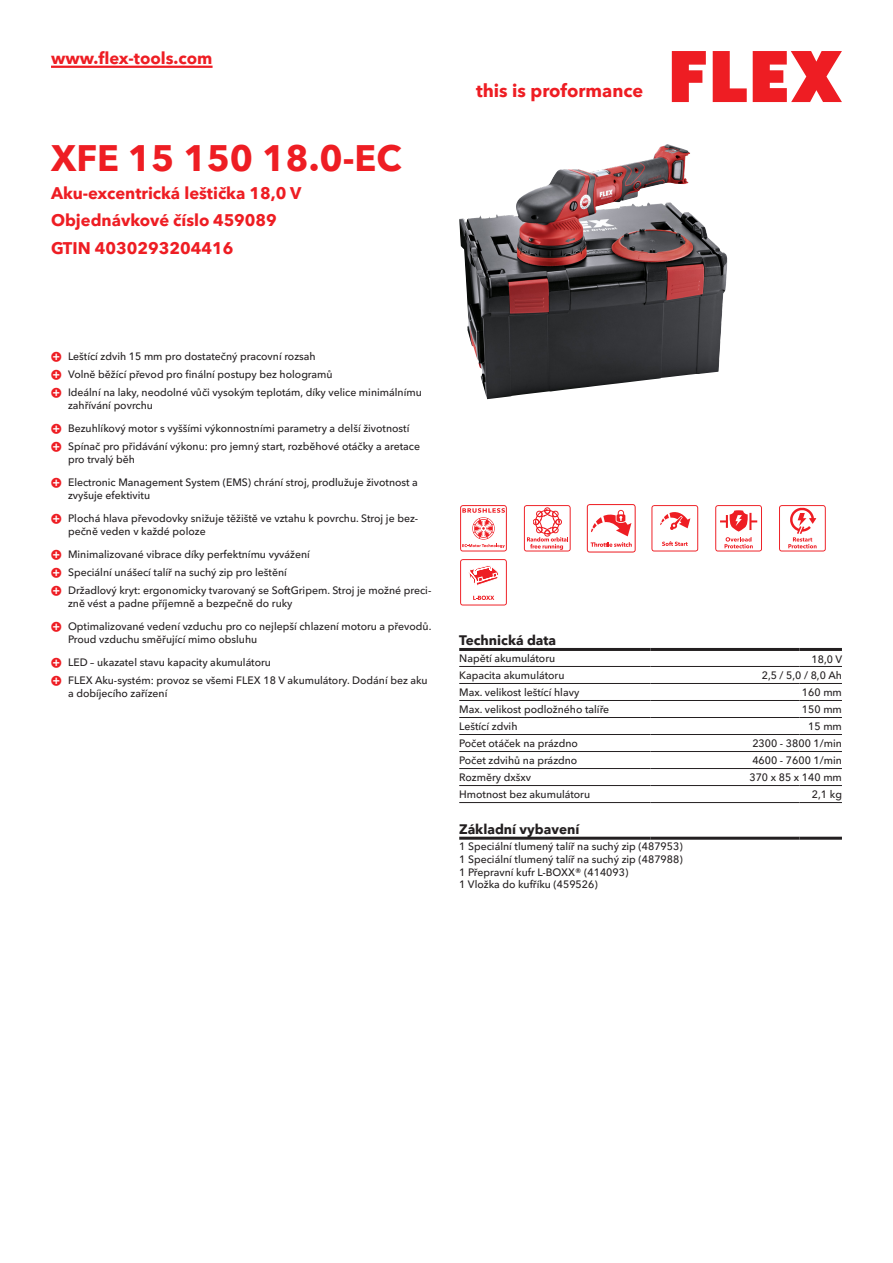
<style>
.page{position:relative;width:893px;height:1263px;background:#fff}
.page>*{position:absolute;margin:0;border:0;box-sizing:border-box;transform-origin:0 0}
.CB_AF_Product-name{font:700 36px "Avenir Next W1 G";color:#ee1d23}
.t1{font:700 18px "Avenir Next W1 G";color:#ee1d23}
.CB_AF_Product-short{font:700 16.5px "Avenir Next W1 G";color:#ee1d23}
.CB_AF_Order-number{font:700 16.5px "Avenir Next W1 G";color:#ee1d23}
.CB_AF_Table-headline{font:700 13.5px "Avenir Next W1 G";color:#231f20}
.CB_AF_Table-specific{font:500 10.5px/12.6px "Avenir Next W1 G";color:#231f20}
</style>
<div class="page">
<svg style="left:672px;top:51px;width:34px;height:51px"></svg>
<svg style="left:713px;top:51px;width:34px;height:51px"></svg>
<svg style="left:753px;top:51px;width:89px;height:51px"></svg>
<hr style="left:51px;top:66px;width:162px;height:2px;background:#ee1d23">
<img style="left:459px;top:144px;width:268px;height:255px">
<hr style="left:459px;top:666px;width:192px;height:1px;background:#231f20">
<hr style="left:651px;top:666px;width:148px;height:1px;background:#231f20">
<hr style="left:799px;top:666px;width:43px;height:1px;background:#231f20">
<hr style="left:459px;top:683px;width:192px;height:1px;background:#231f20">
<hr style="left:651px;top:683px;width:148px;height:1px;background:#231f20">
<hr style="left:799px;top:683px;width:43px;height:1px;background:#231f20">
<hr style="left:459px;top:700px;width:192px;height:1px;background:#231f20">
<hr style="left:651px;top:700px;width:148px;height:1px;background:#231f20">
<hr style="left:799px;top:700px;width:43px;height:1px;background:#231f20">
<hr style="left:459px;top:717px;width:192px;height:1px;background:#231f20">
<hr style="left:651px;top:717px;width:148px;height:1px;background:#231f20">
<hr style="left:799px;top:717px;width:43px;height:1px;background:#231f20">
<hr style="left:459px;top:734px;width:192px;height:1px;background:#231f20">
<hr style="left:651px;top:734px;width:148px;height:1px;background:#231f20">
<hr style="left:799px;top:734px;width:43px;height:1px;background:#231f20">
<hr style="left:459px;top:751px;width:192px;height:1px;background:#231f20">
<hr style="left:651px;top:751px;width:148px;height:1px;background:#231f20">
<hr style="left:799px;top:751px;width:43px;height:1px;background:#231f20">
<hr style="left:459px;top:768px;width:192px;height:1px;background:#231f20">
<hr style="left:651px;top:768px;width:148px;height:1px;background:#231f20">
<hr style="left:799px;top:768px;width:43px;height:1px;background:#231f20">
<hr style="left:459px;top:785px;width:192px;height:1px;background:#231f20">
<hr style="left:651px;top:785px;width:148px;height:1px;background:#231f20">
<hr style="left:799px;top:785px;width:43px;height:1px;background:#231f20">
<hr style="left:459px;top:802px;width:192px;height:1px;background:#231f20">
<hr style="left:651px;top:802px;width:148px;height:1px;background:#231f20">
<hr style="left:799px;top:802px;width:43px;height:1px;background:#231f20">
<hr style="left:459px;top:648px;width:192px;height:3px;background:#231f20">
<hr style="left:651px;top:648px;width:148px;height:3px;background:#231f20">
<hr style="left:799px;top:648px;width:43px;height:3px;background:#231f20">
<hr style="left:459px;top:837px;width:192px;height:3px;background:#231f20">
<hr style="left:651px;top:837px;width:148px;height:3px;background:#231f20">
<hr style="left:799px;top:837px;width:43px;height:3px;background:#231f20">
<svg style="left:460px;top:505px;width:47px;height:46px"></svg>
<svg style="left:524px;top:505px;width:47px;height:46px"></svg>
<svg style="left:587px;top:504px;width:49px;height:48px"></svg>
<svg style="left:651px;top:505px;width:47px;height:46px"></svg>
<svg style="left:715px;top:505px;width:47px;height:46px"></svg>
<svg style="left:779px;top:505px;width:47px;height:46px"></svg>
<svg style="left:460px;top:559px;width:47px;height:46px"></svg>
<h3 class="CB_AF_Product-short" style="left:51px;top:45px;width:163px">www.flex-tools.com</h3>
<p class="CB_AF_Product-name" style="left:51px;top:130px;width:352px">XFE 15 150 18.0-EC</p>
<p class="CB_AF_Product-short" style="left:51px;top:180px;width:252px">Aku-excentrická leštička 18,0 V</p>
<p class="CB_AF_Order-number" style="left:51px;top:207px;width:227px">Objednávkové číslo 459089</p>
<p class="CB_AF_Order-number" style="left:51px;top:235px;width:184px">GTIN 4030293204416</p>
<h2 class="t1" style="left:476px;top:77px;width:169px">this is proformance</h2>
<p class="CB_AF_Table-specific" style="left:68px;top:349px;width:249px">Leštící zdvih 15 mm pro dostatečný pracovní rozsah</p>
<p class="CB_AF_Table-specific" style="left:68px;top:367px;width:266px">Volně běžící převod pro finální postupy bez hologramů</p>
<p class="CB_AF_Table-specific" style="left:68px;top:385px;width:355px">Ideální na laky, neodolné vůči vysokým teplotám, díky velice minimálnímu zahřívání povrchu</p>
<p class="CB_AF_Table-specific" style="left:68px;top:421px;width:343px">Bezuhlíkový motor s vyššími výkonnostními parametry a delší životností</p>
<p class="CB_AF_Table-specific" style="left:68px;top:439px;width:353px">Spínač pro přidávání výkonu: pro jemný start, rozběhové otáčky a aretace pro trvalý běh</p>
<p class="CB_AF_Table-specific" style="left:68px;top:475px;width:351px">Electronic Management System (EMS) chrání stroj, prodlužuje životnost a zvyšuje efektivitu</p>
<p class="CB_AF_Table-specific" style="left:68px;top:511px;width:352px">Plochá hlava převodovky snižuje těžiště ve vztahu k povrchu. Stroj je bez&shy;pečně veden v každé poloze</p>
<p class="CB_AF_Table-specific" style="left:68px;top:547px;width:243px">Minimalizované vibrace díky perfektnímu vyvážení</p>
<p class="CB_AF_Table-specific" style="left:68px;top:565px;width:220px">Speciální unášecí talíř na suchý zip pro leštění</p>
<p class="CB_AF_Table-specific" style="left:68px;top:583px;width:365px">Držadlový kryt: ergonomicky tvarovaný se SoftGripem. Stroj je možné preci&shy;zně vést a padne příjemně a bezpečně do ruky</p>
<p class="CB_AF_Table-specific" style="left:68px;top:619px;width:365px">Optimalizované vedení vzduchu pro co nejlepší chlazení motoru a převodů.<br>Proud vzduchu směřující mimo obsluhu</p>
<p class="CB_AF_Table-specific" style="left:68px;top:655px;width:204px">LED – ukazatel stavu kapacity akumulátoru</p>
<p class="CB_AF_Table-specific" style="left:68px;top:673px;width:361px">FLEX Aku-systém: provoz se všemi FLEX 18 V akumulátory. Dodání bez aku a dobíjecího zařízení</p>
<p class="CB_AF_Table-headline" style="left:459px;top:630px;width:98px">Technická data</p>
<p class="CB_AF_Table-specific" style="left:459px;top:651px;width:97px">Napětí akumulátoru</p>
<p class="CB_AF_Table-specific" style="left:811px;top:652px;width:32px">18,0 V</p>
<p class="CB_AF_Table-specific" style="left:459px;top:668px;width:107px">Kapacita akumulátoru</p>
<p class="CB_AF_Table-specific" style="left:762px;top:668px;width:82px">2,5 / 5,0 / 8,0 Ah</p>
<p class="CB_AF_Table-specific" style="left:459px;top:685px;width:122px">Max. velikost leštící hlavy</p>
<p class="CB_AF_Table-specific" style="left:802px;top:685px;width:41px">160 mm</p>
<p class="CB_AF_Table-specific" style="left:459px;top:702px;width:152px">Max. velikost podložného talíře</p>
<p class="CB_AF_Table-specific" style="left:802px;top:702px;width:41px">150 mm</p>
<p class="CB_AF_Table-specific" style="left:459px;top:719px;width:60px">Leštící zdvih</p>
<p class="CB_AF_Table-specific" style="left:808px;top:719px;width:35px">15 mm</p>
<p class="CB_AF_Table-specific" style="left:459px;top:736px;width:120px">Počet otáček na prázdno</p>
<p class="CB_AF_Table-specific" style="left:752px;top:736px;width:91px">2300 - 3800 1/min</p>
<p class="CB_AF_Table-specific" style="left:459px;top:753px;width:120px">Počet zdvihů na prázdno</p>
<p class="CB_AF_Table-specific" style="left:752px;top:753px;width:91px">4600 - 7600 1/min</p>
<p class="CB_AF_Table-specific" style="left:459px;top:770px;width:73px">Rozměry dxšxv</p>
<p class="CB_AF_Table-specific" style="left:749px;top:770px;width:94px">370 x 85 x 140 mm</p>
<p class="CB_AF_Table-specific" style="left:459px;top:787px;width:132px">Hmotnost bez akumulátoru</p>
<p class="CB_AF_Table-specific" style="left:812px;top:787px;width:32px">2,1 kg</p>
<p class="CB_AF_Table-headline" style="left:459px;top:818px;width:122px">Základní vybavení</p>
<p class="CB_AF_Table-specific" style="left:459px;top:839px;width:225px">1 Speciální tlumený talíř na suchý zip (487953)<br>1 Speciální tlumený talíř na suchý zip (487988)<br>1 Přepravní kufr L-BOXX® (414093)<br>1 Vložka do kufříku (459526)</p>
</div>
